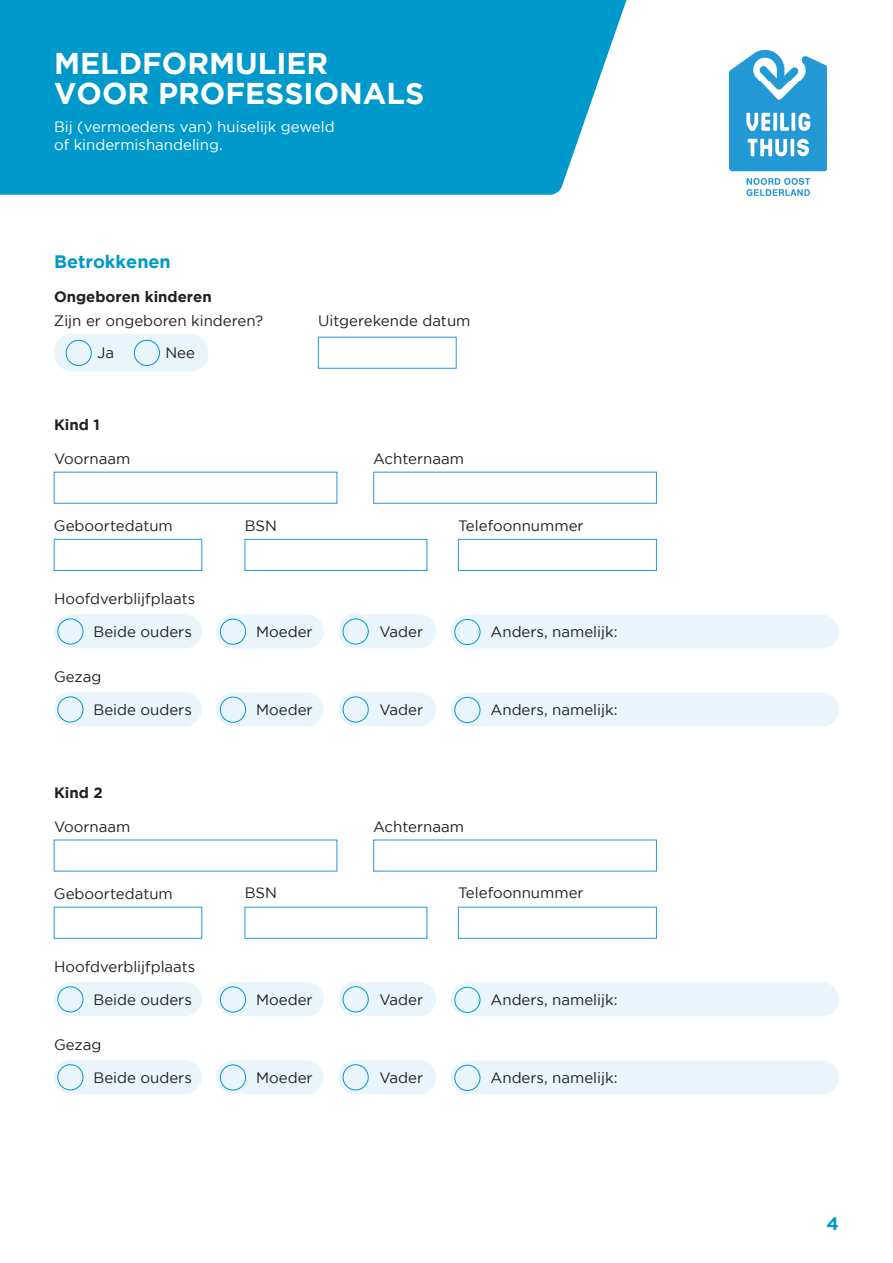
<style>
.page{position:relative;width:893px;height:1263px;background:#fff}
.page>*{position:absolute;margin:0;border:0;box-sizing:border-box;transform-origin:0 0}
.t1{font:700 30px "Gotham";color:#fff}
.t2{font:700 18px "Gotham";color:#09c}
.t3{font:15px "Gotham";color:#231f20}
.t4{font:15px "Gotham";color:#fff}
.t5{font:700 15px "Gotham";color:#231f20}
</style>
<div class="page">
<div style="left:54px;top:539px;width:148px;height:32px;border:1px solid #229ad6"></div>
<div style="left:245px;top:539px;width:182px;height:32px;border:1px solid #229ad6"></div>
<div style="left:458px;top:539px;width:199px;height:32px;border:1px solid #229ad6"></div>
<div style="left:54px;top:334px;width:154px;height:37px;background:#e9f5fa;border-radius:18px"></div>
<div style="left:66px;top:340px;width:26px;height:26px;border:1px solid #09c;border-radius:50%"></div>
<div style="left:134px;top:340px;width:26px;height:26px;border:1px solid #09c;border-radius:50%"></div>
<div style="left:338px;top:614px;width:98px;height:34px;background:#e9f5fa;border-radius:17px"></div>
<div style="left:338px;top:692px;width:98px;height:34px;background:#e9f5fa;border-radius:17px"></div>
<div style="left:216px;top:614px;width:108px;height:34px;background:#e9f5fa;border-radius:17px"></div>
<div style="left:216px;top:692px;width:108px;height:34px;background:#e9f5fa;border-radius:17px"></div>
<div style="left:54px;top:614px;width:148px;height:34px;background:#e9f5fa;border-radius:17px"></div>
<div style="left:54px;top:692px;width:148px;height:34px;background:#e9f5fa;border-radius:17px"></div>
<div style="left:451px;top:615px;width:388px;height:33px;background:#e9f5fa;border-radius:17px"></div>
<div style="left:451px;top:693px;width:388px;height:33px;background:#e9f5fa;border-radius:17px"></div>
<div style="left:343px;top:619px;width:25px;height:25px;border:1px solid #09c;border-radius:50%"></div>
<div style="left:343px;top:697px;width:25px;height:25px;border:1px solid #09c;border-radius:50%"></div>
<div style="left:220px;top:619px;width:26px;height:25px;border:1px solid #09c;border-radius:50%"></div>
<div style="left:220px;top:697px;width:26px;height:25px;border:1px solid #09c;border-radius:50%"></div>
<div style="left:58px;top:619px;width:25px;height:25px;border:1px solid #09c;border-radius:50%"></div>
<div style="left:58px;top:697px;width:25px;height:25px;border:1px solid #09c;border-radius:50%"></div>
<div style="left:455px;top:619px;width:25px;height:26px;border:1px solid #09c;border-radius:50%"></div>
<div style="left:455px;top:697px;width:25px;height:26px;border:1px solid #09c;border-radius:50%"></div>
<div style="left:0;top:0;width:627px;height:195px;background:#09c"></div>
<img style="left:729px;top:51px;width:98px;height:144px">
<div style="left:338px;top:982px;width:98px;height:34px;background:#e9f5fa;border-radius:17px"></div>
<div style="left:338px;top:1060px;width:98px;height:34px;background:#e9f5fa;border-radius:17px"></div>
<div style="left:216px;top:982px;width:108px;height:34px;background:#e9f5fa;border-radius:17px"></div>
<div style="left:216px;top:1060px;width:108px;height:34px;background:#e9f5fa;border-radius:17px"></div>
<div style="left:54px;top:982px;width:148px;height:34px;background:#e9f5fa;border-radius:17px"></div>
<div style="left:54px;top:1060px;width:148px;height:34px;background:#e9f5fa;border-radius:17px"></div>
<div style="left:451px;top:982px;width:388px;height:34px;background:#e9f5fa;border-radius:17px"></div>
<div style="left:451px;top:1060px;width:388px;height:34px;background:#e9f5fa;border-radius:17px"></div>
<div style="left:343px;top:986px;width:25px;height:26px;border:1px solid #09c;border-radius:50%"></div>
<div style="left:343px;top:1064px;width:25px;height:26px;border:1px solid #09c;border-radius:50%"></div>
<div style="left:220px;top:987px;width:26px;height:25px;border:1px solid #09c;border-radius:50%"></div>
<div style="left:220px;top:1065px;width:26px;height:25px;border:1px solid #09c;border-radius:50%"></div>
<div style="left:58px;top:986px;width:25px;height:26px;border:1px solid #09c;border-radius:50%"></div>
<div style="left:58px;top:1064px;width:25px;height:26px;border:1px solid #09c;border-radius:50%"></div>
<div style="left:455px;top:987px;width:25px;height:26px;border:1px solid #09c;border-radius:50%"></div>
<div style="left:455px;top:1065px;width:25px;height:25px;border:1px solid #09c;border-radius:50%"></div>
<p class="t1" style="left:54px;top:46px;width:276px">MELDFORMULIER</p>
<p class="t1" style="left:54px;top:76px;width:372px">VOOR PROFESSIONALS</p>
<p class="t4" style="left:54px;top:118px;width:282px">Bij (vermoedens van) huiselijk geweld</p>
<p class="t4" style="left:54px;top:136px;width:170px">of kindermishandeling.</p>
<p class="t2" style="left:54px;top:251px;width:118px">Betrokkenen</p>
<p class="t5" style="left:54px;top:288px;width:159px">Ongeboren kinderen</p>
<p class="t3" style="left:54px;top:312px;width:211px">Zijn er ongeboren kinderen?</p>
<p class="t3" style="left:318px;top:312px;width:154px">Uitgerekende datum</p>
<p class="t3" style="left:97px;top:345px;width:18px">Ja</p>
<p class="t3" style="left:165px;top:345px;width:31px">Nee</p>
<p class="t5" style="left:54px;top:416px;width:47px">Kind 1</p>
<p class="t3" style="left:54px;top:450px;width:78px">Voornaam</p>
<p class="t3" style="left:54px;top:517px;width:120px">Geboortedatum</p>
<p class="t3" style="left:54px;top:590px;width:143px">Hoofdverblijfplaats</p>
<p class="t3" style="left:94px;top:623px;width:100px">Beide ouders</p>
<p class="t3" style="left:54px;top:668px;width:49px">Gezag</p>
<p class="t3" style="left:94px;top:701px;width:100px">Beide ouders</p>
<p class="t5" style="left:54px;top:784px;width:50px">Kind 2</p>
<p class="t3" style="left:54px;top:818px;width:78px">Voornaam</p>
<p class="t3" style="left:54px;top:885px;width:120px">Geboortedatum</p>
<p class="t3" style="left:54px;top:958px;width:143px">Hoofdverblijfplaats</p>
<p class="t3" style="left:94px;top:991px;width:100px">Beide ouders</p>
<p class="t3" style="left:54px;top:1036px;width:49px">Gezag</p>
<p class="t3" style="left:94px;top:1069px;width:100px">Beide ouders</p>
<p class="t3" style="left:373px;top:450px;width:92px">Achternaam</p>
<p class="t3" style="left:245px;top:517px;width:34px">BSN</p>
<p class="t3" style="left:458px;top:517px;width:127px">Telefoonnummer</p>
<p class="t3" style="left:256px;top:623px;width:58px">Moeder</p>
<p class="t3" style="left:256px;top:701px;width:58px">Moeder</p>
<p class="t3" style="left:379px;top:623px;width:45px">Vader</p>
<p class="t3" style="left:379px;top:701px;width:45px">Vader</p>
<p class="t3" style="left:491px;top:624px;width:128px">Anders, namelijk:</p>
<p class="t3" style="left:491px;top:702px;width:128px">Anders, namelijk:</p>
<p class="t3" style="left:373px;top:818px;width:92px">Achternaam</p>
<p class="t3" style="left:245px;top:885px;width:34px">BSN</p>
<p class="t3" style="left:458px;top:885px;width:127px">Telefoonnummer</p>
<p class="t3" style="left:256px;top:991px;width:58px">Moeder</p>
<p class="t3" style="left:256px;top:1069px;width:58px">Moeder</p>
<p class="t3" style="left:379px;top:991px;width:45px">Vader</p>
<p class="t3" style="left:379px;top:1069px;width:45px">Vader</p>
<p class="t3" style="left:491px;top:991px;width:128px">Anders, namelijk:</p>
<p class="t3" style="left:491px;top:1069px;width:128px">Anders, namelijk:</p>
<p class="t2" style="left:827px;top:1213px;width:14px">4</p>
</div>
